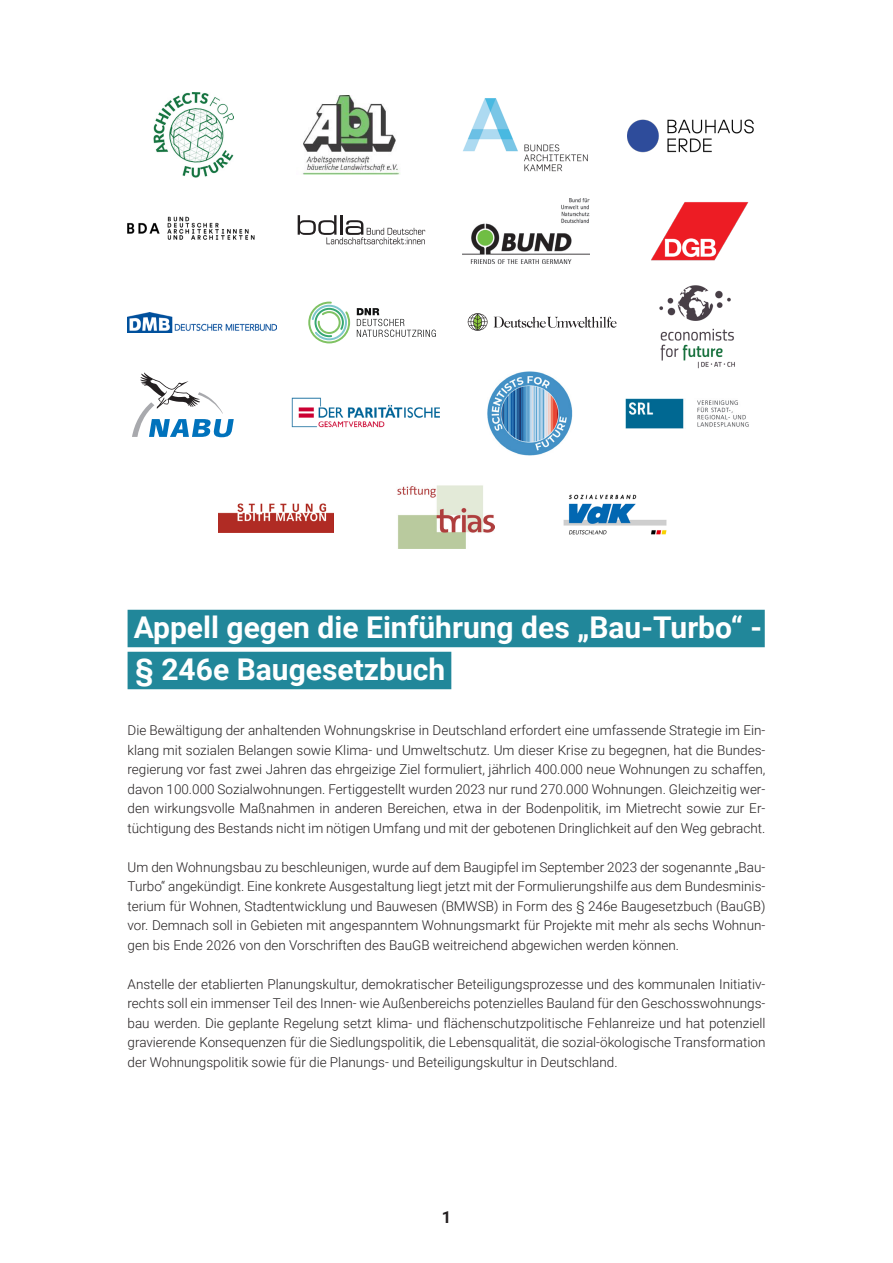
<style>
.page{position:relative;width:893px;height:1263px;background:#fff}
.page>*{position:absolute;margin:0;border:0;box-sizing:border-box;transform-origin:0 0}
.Headline_I{font:700 30px/42px "Roboto";color:#fff}
.t1{font:700 16.5px "Roboto";color:#231f20}
.Fließtext{font:300 13.5px/19.5px "Roboto";color:#231f20;text-align:justify}
</style>
<div class="page">
<div style="left:128px;top:610px;width:637px;height:37px;background:#21879a"></div>
<div style="left:128px;top:652px;width:323px;height:37px;background:#21879a"></div>
<img style="left:153px;top:92px;width:81px;height:86px">
<img style="left:302px;top:96px;width:98px;height:78px">
<img style="left:463px;top:98px;width:125px;height:74px">
<img style="left:627px;top:119px;width:127px;height:34px">
<img style="left:128px;top:216px;width:127px;height:24px">
<svg style="left:298px;top:215px;width:127px;height:29px"></svg>
<img style="left:462px;top:198px;width:128px;height:66px">
<img style="left:651px;top:202px;width:98px;height:59px">
<img style="left:659px;top:285px;width:76px;height:83px">
<img style="left:625px;top:398px;width:124px;height:30px">
<img style="left:219px;top:503px;width:114px;height:29px">
<img style="left:397px;top:485px;width:97px;height:63px">
<img style="left:563px;top:494px;width:104px;height:41px">
<svg style="left:132px;top:372px;width:102px;height:65px"></svg>
<img style="left:291px;top:397px;width:149px;height:31px">
<img style="left:487px;top:371px;width:85px;height:84px">
<img style="left:128px;top:313px;width:148px;height:19px">
<svg style="left:308px;top:302px;width:42px;height:41px"></svg>
<svg style="left:357px;top:308px;width:79px;height:29px"></svg>
<svg style="left:494px;top:317px;width:123px;height:11px"></svg>
<svg style="left:468px;top:313px;width:19px;height:18px"></svg>
<p class="Headline_I" style="left:134px;top:605px;width:630px">Appell gegen die Einführung des „Bau-Turbo“ - § 246e Baugesetzbuch</p>
<p class="Fließtext" style="left:128px;top:720px;width:639px">Die Bewältigung der anhaltenden Wohnungskrise in Deutschland erfordert eine umfassende Strategie im Ein&shy;klang mit sozialen Belangen sowie Klima- und Umweltschutz. Um dieser Krise zu begegnen, hat die Bundes&shy;regierung vor fast zwei Jahren das ehrgeizige Ziel formuliert, jährlich 400.000 neue Wohnungen zu schaffen, davon 100.000 Sozialwohnungen. Fertiggestellt wurden 2023 nur rund 270.000 Wohnungen. Gleichzeitig wer&shy;den wirkungsvolle Maßnahmen in anderen Bereichen, etwa in der Bodenpolitik, im Mietrecht sowie zur Er&shy;tüchtigung des Bestands nicht im nötigen Umfang und mit der gebotenen Dringlichkeit auf den Weg gebracht.</p>
<p class="Fließtext" style="left:128px;top:856px;width:639px">Um den Wohnungsbau zu beschleunigen, wurde auf dem Baugipfel im September 2023 der sogenannte „Bau-Turbo“ angekündigt. Eine konkrete Ausgestaltung liegt jetzt mit der Formulierungshilfe aus dem Bundesminis&shy;terium für Wohnen, Stadtentwicklung und Bauwesen (BMWSB) in Form des § 246e Baugesetzbuch (BauGB) vor. Demnach soll in Gebieten mit angespanntem Wohnungsmarkt für Projekte mit mehr als sechs Wohnun&shy;gen bis Ende 2026 von den Vorschriften des BauGB weitreichend abgewichen werden können.</p>
<p class="Fließtext" style="left:128px;top:973px;width:639px">Anstelle der etablierten Planungskultur, demokratischer Beteiligungsprozesse und des kommunalen Initiativ&shy;rechts soll ein immenser Teil des Innen- wie Außenbereichs potenzielles Bauland für den Geschosswohnungs&shy;bau werden. Die geplante Regelung setzt klima- und flächenschutzpolitische Fehlanreize und hat potenziell gravierende Konsequenzen für die Siedlungspolitik, die Lebensqualität, die sozial-ökologische Transformation der Wohnungspolitik sowie für die Planungs- und Beteiligungskultur in Deutschland.</p>
<p class="t1" style="left:442px;top:1205px;width:11px">1</p>
</div>
